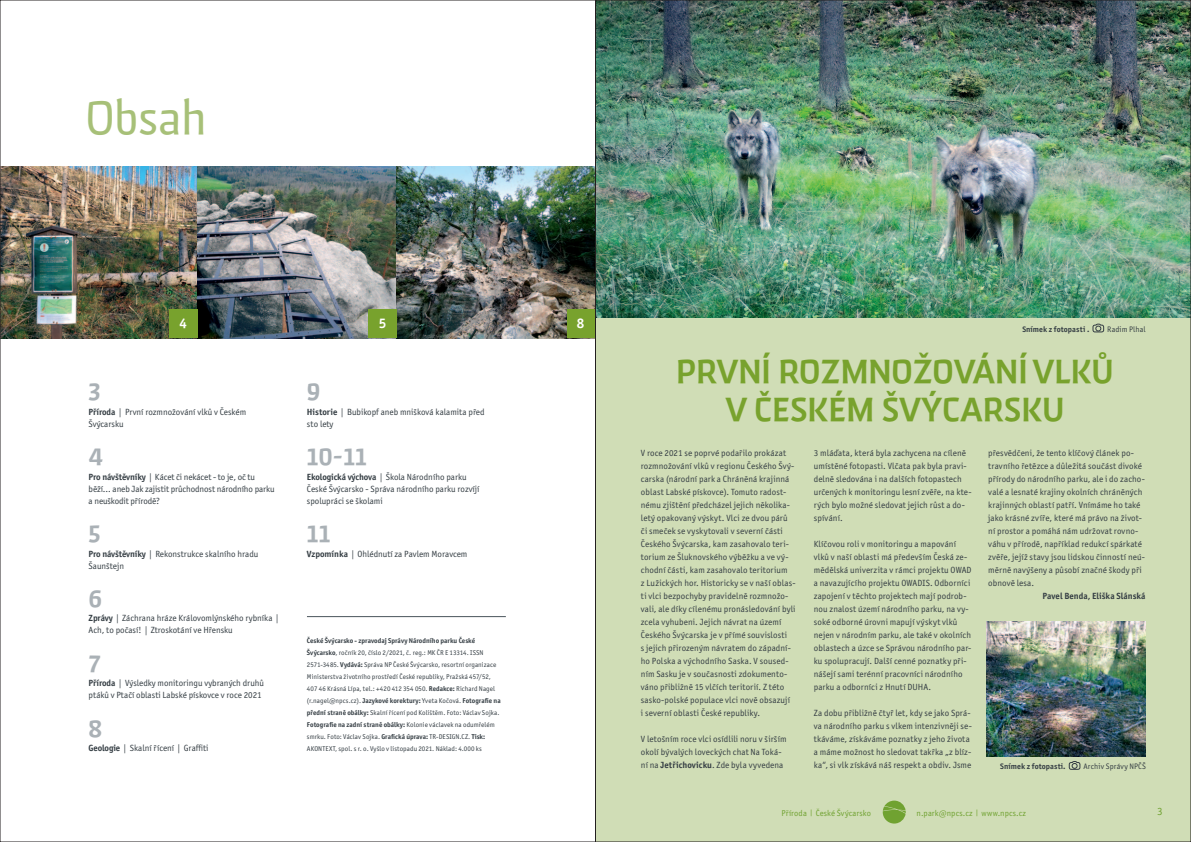
<style>
.page{position:relative;width:1191px;height:842px;background:#fff}
.page>*{position:absolute;margin:0;border:0;box-sizing:border-box;transform-origin:0 0}
.t1{font:46.5px "Skog Sans";letter-spacing:-.01em;color:#a7c078}
.t2{font:500 33px/38px "Skog Sans";color:#78a22d;text-align:center}
.t3{font:500 26px "Skog Sans";color:#aab1b6}
.t4{font:700 14px "ITC Officina Sans LTCE";color:#fff}
.t5{font:11px "ITC Officina Sans LTCE";color:#70a231}
.t6{font:9px/13px "ITC Officina Sans LTCE";letter-spacing:.01em;color:#343d43}
.t7{font:9px/12px "ITC Officina Sans LTCE";letter-spacing:-.01em;color:#343d43}
.t8{font:700 9px "ITC Officina Sans LTCE";color:#343d43}
.t9{font:8.5px "ITC Officina Sans LTCE";letter-spacing:.02em;color:#70a231}
.t10{font:700 8px "ITC Officina Sans LTCE";letter-spacing:.01em;color:#343d43}
.t11{font:8px "ITC Officina Sans LTCE";letter-spacing:.02em;color:#343d43}
.t12{font:7px/12px "ITC Officina Sans LTCE";letter-spacing:.015em;color:#343d43}
.s1{font-weight:700}
.s2{font-family:"Myriad Pro"}
.s3{font-family:"Dosis"}
</style>
<div class="page">
<div style="left:595px;top:0;width:596px;height:842px;background:#d0ddb6"></div>
<svg style="left:882px;top:801px;width:23px;height:22px"></svg>
<img style="left:2px;top:166px;width:591px;height:172px">
<div style="left:169px;top:310px;width:29px;height:28px;background:#78a22d"></div>
<div style="left:368px;top:310px;width:28px;height:28px;background:#78a22d"></div>
<div style="left:567px;top:310px;width:28px;height:28px;background:#78a22d"></div>
<svg style="left:1068px;top:761px;width:12px;height:9px"></svg>
<hr style="left:307px;top:616px;width:199px;height:1px;background:#4a555b">
<img style="left:986px;top:621px;width:159px;height:136px">
<img style="left:597px;top:2px;width:592px;height:315px">
<svg style="left:1092px;top:323px;width:12px;height:10px"></svg>
<h1 class="t1" style="left:86px;top:98px;width:122px">Obsah</h1>
<h3 class="t4" style="left:180px;top:318px;width:9px">4</h3>
<h3 class="t4" style="left:379px;top:318px;width:9px">5</h3>
<h3 class="t4" style="left:577px;top:318px;width:9px">8</h3>
<h3 class="t3" style="left:89px;top:380px;width:14px">3</h3>
<p class="t6" style="left:89px;top:406px;width:159px;line-height:12px"><span class="s1">Příroda</span> <span class="s2">|</span> První rozmnožování vlků v Českém<br>Švýcarsku</p>
<h3 class="t3" style="left:89px;top:445px;width:16px">4</h3>
<p class="t7" style="left:89px;top:471px;width:187px"><span class="s1">Pro návštěvníky</span> <span class="s2">|</span> Kácet či nekácet - to je, oč tu běží… aneb Jak zajistit průchodnost národního parku a neuškodit přírodě?</p>
<h3 class="t3" style="left:89px;top:522px;width:14px">5</h3>
<p class="t6" style="left:89px;top:548px;width:171px;line-height:12px"><span class="s1">Pro návštěvníky</span> <span class="s2">|</span> Rekonstrukce skalního hradu<br>Šaunštejn</p>
<h3 class="t3" style="left:89px;top:587px;width:15px">6</h3>
<p class="t6" style="left:89px;top:613px;width:191px;line-height:12px"><span class="s1">Zprávy</span> <span class="s2">|</span> Záchrana hráze Královomlýnského rybníka <span class="s2">|<br></span>Ach, to počasí! <span class="s2">|</span> Ztroskotání ve Hřensku</p>
<h3 class="t3" style="left:89px;top:651px;width:14px">7</h3>
<p class="t6" style="left:89px;top:678px;width:177px;line-height:12px"><span class="s1">Příroda</span> <span class="s2">|</span> Výsledky monitoringu vybraných druhů ptáků v Ptačí oblasti Labské pískovce v roce 2021</p>
<h3 class="t3" style="left:89px;top:716px;width:15px">8</h3>
<p class="t6" style="left:89px;top:742px;width:121px"><span class="s1">Geologie</span> <span class="s2">|</span> Skalní řícení <span class="s2">|</span> Graffiti</p>
<h3 class="t3" style="left:307px;top:380px;width:15px">9</h3>
<p class="t6" style="left:307px;top:406px;width:179px;line-height:12px"><span class="s1">Historie</span> <span class="s2">|</span> Bubikopf aneb mnišková kalamita před sto lety</p>
<h3 class="t3" style="left:307px;top:445px;width:61px">10-11</h3>
<p class="t6" style="left:307px;top:471px;width:174px;line-height:12px"><span class="s1">Ekologická výchova</span> <span class="s2">|</span> Škola Národního parku<br>České Švýcarsko - Správa národního parku rozvíjí spolupráci se školami</p>
<h3 class="t3" style="left:307px;top:522px;width:25px">11</h3>
<p class="t6" style="left:307px;top:548px;width:162px"><span class="s1">Vzpomínka</span> <span class="s2">|</span> Ohlédnutí za Pavlem Moravcem</p>
<p class="t12" style="left:307px;top:635px;width:195px"><span class="s1">České Švýcarsko - zpravodaj Správy Národního parku České Švýcarsko</span>, ročník 20, číslo 2/2021, č. reg.: MK ČR E 13314. ISSN 2571-3485. <span class="s1">Vydává:</span> Správa NP České Švýcarsko, resortní organizace Ministerstva životního prostředí České republiky, Pražská 457/52, 407 46 Krásná Lípa, tel.: +420 412 354 050. <span class="s1">Redakce:</span> Richard Nagel (r.nagel@npcs.cz). <span class="s1">Jazykové korektury:</span> Yveta Kočová. <span class="s1">Fotografie na přední straně obálky:</span> Skalní řícení pod Kolištěm. Foto: Václav Sojka.<br><span class="s1">Fotografie na zadní straně obálky:</span> Kolonie václavek na odumřelém smrku. Foto: Václav Sojka. <span class="s1">Grafická úprava:</span> TR-DESIGN.CZ. <span class="s1">Tisk:<br></span>AKONTEXT, spol. s r. o. Vyšlo v listopadu 2021. Náklad: 4.000 ks</p>
<p class="t10" style="left:1022px;top:326px;width:69px">Snímek z fotopasti .</p>
<p class="t11" style="left:1107px;top:326px;width:40px">Radim Plhal</p>
<h2 class="t2" style="left:676px;top:354px;width:439px">PRVNÍ ROZMNOŽOVÁNÍ VLKŮ<br>V ČESKÉM ŠVÝCARSKU</h2>
<p class="t6" style="left:641px;top:447px;width:156px">V roce 2021 se poprvé podařilo prokázat rozmnožování vlků v regionu Českého Švý&shy;carska (národní park a Chráněná krajinná oblast Labské pískovce). Tomuto radost&shy;nému zjištění předcházel jejich několika&shy;letý opakovaný výskyt. Vlci ze dvou párů či smeček se vyskytovali v severní části Českého Švýcarska, kam zasahovalo teri&shy;torium ze Šluknovského výběžku a ve vý&shy;chodní části, kam zasahovalo teritorium<br>z Lužických hor. Historicky se v naší oblas&shy;ti vlci bezpochyby pravidelně rozmnožo&shy;vali, ale díky cílenému pronásledování byli zcela vyhubeni. Jejich návrat na území Českého Švýcarska je v přímé souvislosti<br>s jejich přirozeným návratem do západní&shy;ho Polska a východního Saska. V soused&shy;ním Sasku je v současnosti zdokumento&shy;váno přibližně 15 vlčích teritorií. Z této sasko-polské populace vlci nově obsazují<br>i severní oblasti České republiky.</p>
<p class="t6" style="left:641px;top:733px;width:147px">V letošním roce vlci osídlili noru v širším okolí bývalých loveckých chat Na Toká&shy;ní na <span class="s1">Jetřichovicku</span>. Zde byla vyvedena</p>
<p class="t6" style="left:988px;top:447px;width:158px">přesvědčeni, že tento klíčový článek po&shy;travního řetězce a důležitá součást divoké přírody do národního parku, ale i do zacho&shy;valé a lesnaté krajiny okolních chráněných krajinných oblastí patří. Vnímáme ho také jako krásné zvíře, které má právo na život&shy;ní prostor a pomáhá nám udržovat rovno&shy;váhu v přírodě, například redukcí spárkaté zvěře, jejíž stavy jsou lidskou činností neú&shy;měrně navýšeny a působí značné škody při obnově lesa.</p>
<p class="t8" style="left:1042px;top:593px;width:104px">Pavel Benda, Eliška Slánská</p>
<p class="t6" style="left:814px;top:447px;width:159px">3 mláďata, která byla zachycena na cíleně umístěné fotopasti. Vlčata pak byla pravi&shy;delně sledována i na dalších fotopastech určených k monitoringu lesní zvěře, na kte&shy;rých bylo možné sledovat jejich růst a do&shy;spívání.</p>
<p class="t6" style="left:814px;top:538px;width:159px">Klíčovou roli v monitoringu a mapování vlků v naší oblasti má především Česká ze&shy;mědělská univerzita v rámci projektu OWAD a navazujícího projektu OWADIS. Odborníci zapojení v těchto projektech mají podrob&shy;nou znalost území národního parku, na vy&shy;soké odborné úrovni mapují výskyt vlků nejen v národním parku, ale také v okolních oblastech a úzce se Správou národního par&shy;ku spolupracují. Další cenné poznatky při&shy;nášejí sami terénní pracovníci národního parku a odborníci z Hnutí DUHA.</p>
<p class="t6" style="left:814px;top:707px;width:160px">Za dobu přibližně čtyř let, kdy se jako Sprá&shy;va národního parku s vlkem intenzivněji se&shy;tkáváme, získáváme poznatky z jeho života a máme možnost ho sledovat takřka „z blíz&shy;ka“, si vlk získává náš respekt a obdiv. Jsme</p>
<p class="t10" style="left:1000px;top:763px;width:67px">Snímek z fotopasti.</p>
<p class="t11" style="left:1083px;top:763px;width:64px">Archiv Správy NPČŠ</p>
<p class="t9" style="left:781px;top:810px;width:91px">Příroda <span class="s3">|</span> České Švýcarsko</p>
<p class="t9" style="left:916px;top:810px;width:111px">n.park@npcs.cz <span class="s3">|</span> www.npcs.cz</p>
<p class="t5" style="left:1157px;top:807px;width:7px">3</p>
</div>
